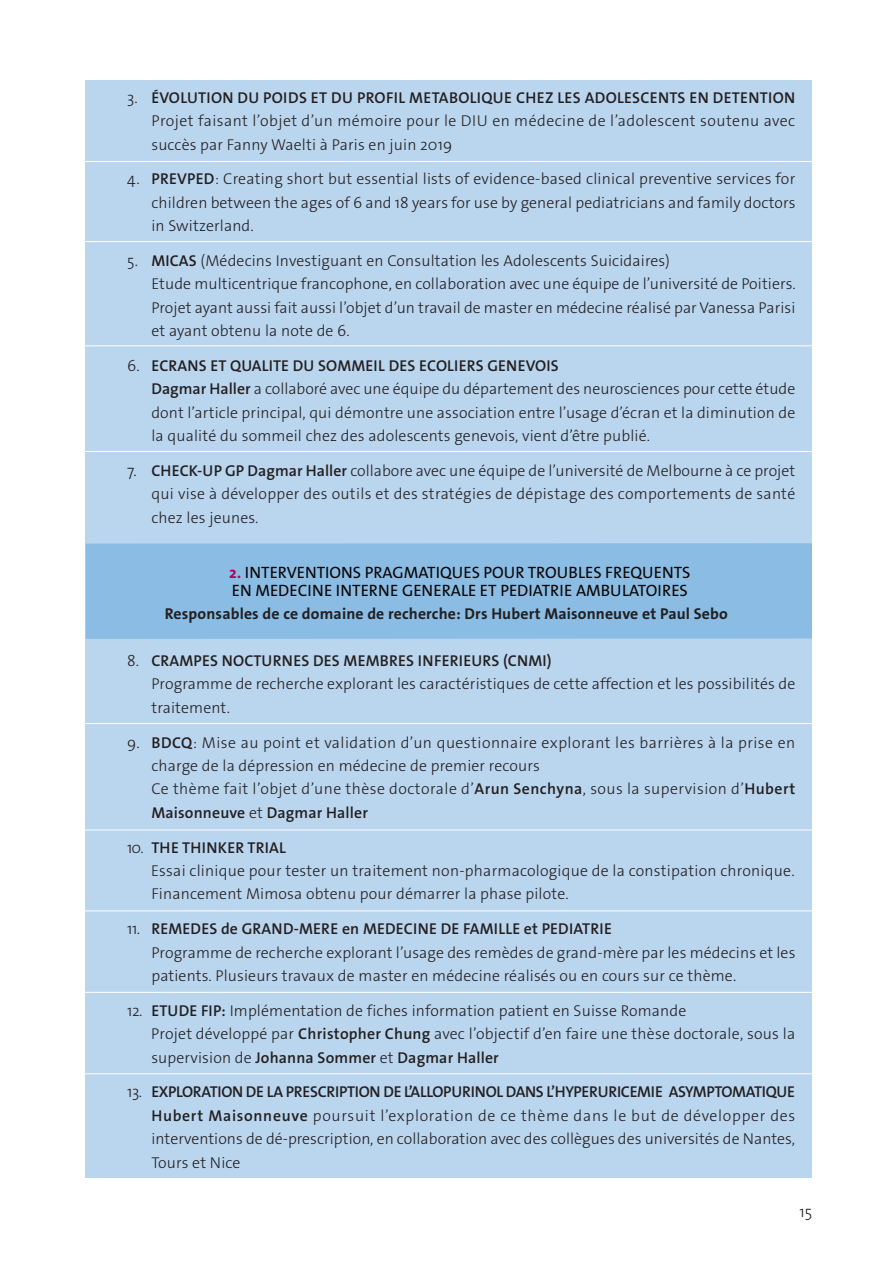
<style>
.page{position:relative;width:893px;height:1263px;background:#fff}
.page>*{position:absolute;margin:0;border:0;box-sizing:border-box;transform-origin:0 0}
.t1{font:16.5px/17.4px "The Sans Os F";color:#080505}
.t2{font:300 15.75px/23.4px "The Sans Os F";letter-spacing:.01em;color:#231f20}
.t3{font:300 15.75px/23.4px "The Sans Os F";letter-spacing:.03em;color:#231f20}
.t4{font:700 15.75px "The Sans Os F";letter-spacing:.01em;color:#231f20}
.s1{font-weight:600}
.s2{font-weight:700;font-size:15.75px;color:#b1015c}
</style>
<div class="page">
<div style="left:85px;top:81px;width:727px;height:1097px;background:#bad5ee"></div>
<div style="left:86px;top:543px;width:726px;height:96px;background:#8abce4"></div>
<hr style="left:72px;top:241px;width:749px;height:1px;background:#fff">
<hr style="left:75px;top:161px;width:749px;height:1px;background:#fff">
<hr style="left:72px;top:345px;width:749px;height:1px;background:#fff">
<hr style="left:81px;top:451px;width:749px;height:1px;background:#fff">
<hr style="left:72px;top:829px;width:749px;height:1px;background:#fff">
<hr style="left:81px;top:723px;width:749px;height:1px;background:#fff">
<hr style="left:81px;top:910px;width:749px;height:1px;background:#fff">
<hr style="left:75px;top:992px;width:749px;height:1px;background:#fff">
<hr style="left:75px;top:1073px;width:749px;height:1px;background:#fff">
<p class="t2" style="left:151px;top:87px;width:645px;text-align:justify;text-indent:-24px">3. <span class="s1">ÉVOLUTION DU POIDS ET DU PROFIL METABOLIQUE CHEZ LES ADOLESCENTS EN DETENTION </span>Projet faisant l’objet d’un mémoire pour le DIU en médecine de l’adolescent soutenu avec succès par Fanny Waelti à Paris en juin 2019</p>
<p class="t2" style="left:151px;top:169px;width:646px;text-align:justify;text-indent:-24px">4. <span class="s1">PREVPED</span>: Creating short but essential lists of evidence-based clinical preventive services for children between the ages of 6 and 18 years for use by general pediatricians and family doctors in Switzerland.</p>
<p class="t2" style="left:151px;top:251px;width:646px;text-indent:-24px">5. <span class="s1">MICAS</span> (Médecins Investiguant en Consultation les Adolescents Suicidaires)<br>Etude multicentrique francophone, en collaboration avec une équipe de l’université de Poitiers.<br>Projet ayant aussi fait aussi l’objet d’un travail de master en médecine réalisé par Vanessa Parisi et ayant obtenu la note de 6.</p>
<p class="t2" style="left:151px;top:356px;width:645px;text-indent:-24px">6. <span class="s1">ECRANS ET QUALITE DU SOMMEIL DES ECOLIERS GENEVOIS<br>Dagmar Haller</span> a collaboré avec une équipe du département des neurosciences pour cette étude dont l’article principal, qui démontre une association entre l’usage d’écran et la diminution de la qualité du sommeil chez des adolescents genevois, vient d’être publié.</p>
<p class="t2" style="left:151px;top:461px;width:645px;text-align:justify;text-indent:-24px">7. <span class="s1">CHECK-UP GP Dagmar Haller</span> collabore avec une équipe de l’université de Melbourne à ce projet qui vise à développer des outils et des stratégies de dépistage des comportements de santé chez les jeunes.</p>
<p class="t1" style="left:229px;top:565px;width:462px"><span class="s2">2.</span> INTERVENTIONS PRAGMATIQUES POUR TROUBLES FREQUENTS<br>EN MEDECINE INTERNE GENERALE ET PEDIATRIE AMBULATOIRES</p>
<p class="t4" style="left:165px;top:607px;width:565px">Responsables de ce domaine de recherche: Drs Hubert Maisonneuve et Paul Sebo</p>
<p class="t2" style="left:151px;top:650px;width:645px;text-indent:-24px">8. <span class="s1">CRAMPES NOCTURNES DES MEMBRES INFERIEURS (CNMI)<br></span>Programme de recherche explorant les caractéristiques de cette affection et les possibilités de traitement.</p>
<p class="t3" style="left:151px;top:732px;width:645px;text-indent:-24px">9. <span class="s1">BDCQ</span>: Mise au point et validation d’un questionnaire explorant les barrières à la prise en charge de la dépression en médecine de premier recours<br>Ce thème fait l’objet d’une thèse doctorale d’<span class="s1">Arun Senchyna</span>, sous la supervision d’<span class="s1">Hubert Maisonneuve</span> et <span class="s1">Dagmar Haller</span></p>
<p class="t2" style="left:151px;top:837px;width:645px;text-indent:-24px">10. <span class="s1">THE THINKER TRIAL<br></span>Essai clinique pour tester un traitement non-pharmacologique de la constipation chronique.<br>Financement Mimosa obtenu pour démarrer la phase pilote.</p>
<p class="t2" style="left:151px;top:919px;width:646px;text-indent:-24px">11. <span class="s1">REMEDES de GRAND-MERE en MEDECINE DE FAMILLE et PEDIATRIE<br></span>Programme de recherche explorant l’usage des remèdes de grand-mère par les médecins et les patients. Plusieurs travaux de master en médecine réalisés ou en cours sur ce thème.</p>
<p class="t2" style="left:151px;top:1000px;width:645px;text-indent:-24px">12. <span class="s1">ETUDE FIP:</span> Implémentation de fiches information patient en Suisse Romande<br>Projet développé par <span class="s1">Christopher Chung</span> avec l’objectif d’en faire une thèse doctorale, sous la supervision de <span class="s1">Johanna Sommer</span> et <span class="s1">Dagmar Haller</span></p>
<p class="t2" style="left:151px;top:1082px;width:645px;text-align:justify;text-indent:-24px">13. <span class="s1">EXPLORATION DE LA PRESCRIPTION DE L’ALLOPURINOL DANS L’HYPERURICEMIE ASYMPTOMATIQUE Hubert Maisonneuve</span> poursuit l’exploration de ce thème dans le but de développer des interventions de dé-prescription, en collaboration avec des collègues des universités de Nantes, Tours et Nice</p>
<p class="t2" style="left:799px;top:1202px;width:14px">15</p>
</div>
